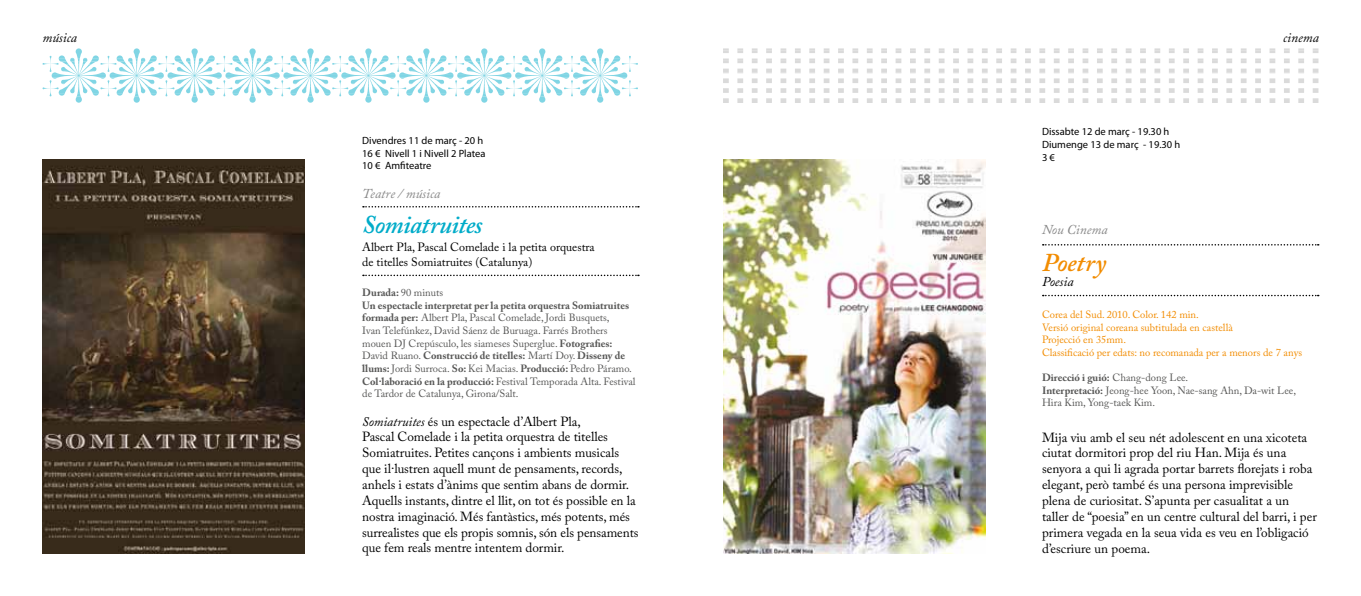
<style>
.page{position:relative;width:1361px;height:596px;background:#fff}
.page>*{position:absolute;margin:0;border:0;box-sizing:border-box;transform-origin:0 0}
.t1{font:italic 600 25.5px "Adobe Caslon Pro";letter-spacing:-.02em;color:#00acc9}
.t2{font:italic 600 25.5px "Adobe Caslon Pro";letter-spacing:.01em;color:#f28c00}
.t3{font:italic 13.5px "Adobe Caslon Pro";color:#878787}
.t4{font:italic 13.5px "Adobe Caslon Pro";color:#000}
.t5{font:13.2px/15.9px "Adobe Caslon Pro";letter-spacing:-.005em;color:#000}
.t6{font:12px/15px "Adobe Caslon Pro";color:#000}
.t7{font:10.5px/12.6px "Adobe Caslon Pro";color:#575756}
.t8{font:10.5px/12.6px "Adobe Caslon Pro";color:#f28c00}
.t9{font:10.5px/12.6px "Myriad Pro";color:#000}
.s1{font-weight:700}
.s2{font-style:italic}
</style>
<div class="page">
<svg style="left:723px;top:48px;width:6px;height:15px"></svg>
<svg style="left:737px;top:48px;width:6px;height:15px"></svg>
<svg style="left:752px;top:48px;width:5px;height:15px"></svg>
<svg style="left:766px;top:48px;width:6px;height:15px"></svg>
<svg style="left:780px;top:48px;width:6px;height:15px"></svg>
<svg style="left:795px;top:48px;width:5px;height:15px"></svg>
<svg style="left:809px;top:48px;width:6px;height:15px"></svg>
<svg style="left:823px;top:48px;width:6px;height:15px"></svg>
<svg style="left:838px;top:48px;width:6px;height:15px"></svg>
<svg style="left:852px;top:48px;width:6px;height:15px"></svg>
<svg style="left:867px;top:48px;width:5px;height:15px"></svg>
<svg style="left:881px;top:48px;width:6px;height:15px"></svg>
<svg style="left:895px;top:48px;width:6px;height:15px"></svg>
<svg style="left:910px;top:48px;width:6px;height:15px"></svg>
<svg style="left:924px;top:48px;width:6px;height:15px"></svg>
<svg style="left:939px;top:48px;width:5px;height:15px"></svg>
<svg style="left:953px;top:48px;width:6px;height:15px"></svg>
<svg style="left:967px;top:48px;width:6px;height:15px"></svg>
<svg style="left:982px;top:48px;width:5px;height:15px"></svg>
<svg style="left:996px;top:48px;width:6px;height:15px"></svg>
<svg style="left:1010px;top:48px;width:6px;height:15px"></svg>
<svg style="left:1025px;top:48px;width:6px;height:15px"></svg>
<svg style="left:1039px;top:48px;width:6px;height:15px"></svg>
<svg style="left:1054px;top:48px;width:5px;height:15px"></svg>
<svg style="left:1068px;top:48px;width:6px;height:15px"></svg>
<svg style="left:1082px;top:48px;width:6px;height:15px"></svg>
<svg style="left:1097px;top:48px;width:5px;height:15px"></svg>
<svg style="left:1111px;top:48px;width:6px;height:15px"></svg>
<svg style="left:1125px;top:48px;width:6px;height:15px"></svg>
<svg style="left:1140px;top:48px;width:6px;height:15px"></svg>
<svg style="left:1154px;top:48px;width:6px;height:15px"></svg>
<svg style="left:1169px;top:48px;width:5px;height:15px"></svg>
<svg style="left:1183px;top:48px;width:6px;height:15px"></svg>
<svg style="left:1197px;top:48px;width:6px;height:15px"></svg>
<svg style="left:1212px;top:48px;width:5px;height:15px"></svg>
<svg style="left:1226px;top:48px;width:6px;height:15px"></svg>
<svg style="left:1241px;top:48px;width:5px;height:15px"></svg>
<svg style="left:1255px;top:48px;width:6px;height:15px"></svg>
<svg style="left:1269px;top:48px;width:6px;height:15px"></svg>
<svg style="left:1284px;top:48px;width:5px;height:15px"></svg>
<svg style="left:1298px;top:48px;width:6px;height:15px"></svg>
<svg style="left:1312px;top:48px;width:6px;height:15px"></svg>
<svg style="left:723px;top:69px;width:6px;height:34px"></svg>
<svg style="left:737px;top:69px;width:6px;height:34px"></svg>
<svg style="left:752px;top:69px;width:5px;height:34px"></svg>
<svg style="left:766px;top:69px;width:6px;height:34px"></svg>
<svg style="left:780px;top:69px;width:6px;height:34px"></svg>
<svg style="left:795px;top:69px;width:5px;height:34px"></svg>
<svg style="left:809px;top:69px;width:6px;height:34px"></svg>
<svg style="left:823px;top:69px;width:6px;height:34px"></svg>
<svg style="left:838px;top:69px;width:6px;height:34px"></svg>
<svg style="left:852px;top:69px;width:6px;height:34px"></svg>
<svg style="left:867px;top:69px;width:5px;height:34px"></svg>
<svg style="left:881px;top:69px;width:6px;height:34px"></svg>
<svg style="left:895px;top:69px;width:6px;height:34px"></svg>
<svg style="left:910px;top:69px;width:6px;height:34px"></svg>
<svg style="left:924px;top:69px;width:6px;height:34px"></svg>
<svg style="left:939px;top:69px;width:5px;height:34px"></svg>
<svg style="left:953px;top:69px;width:6px;height:34px"></svg>
<svg style="left:967px;top:69px;width:6px;height:34px"></svg>
<svg style="left:982px;top:69px;width:5px;height:34px"></svg>
<svg style="left:996px;top:69px;width:6px;height:34px"></svg>
<svg style="left:1010px;top:69px;width:6px;height:34px"></svg>
<svg style="left:1025px;top:69px;width:6px;height:34px"></svg>
<svg style="left:1039px;top:69px;width:6px;height:34px"></svg>
<svg style="left:1054px;top:69px;width:5px;height:34px"></svg>
<svg style="left:1068px;top:69px;width:6px;height:34px"></svg>
<svg style="left:1082px;top:69px;width:6px;height:34px"></svg>
<svg style="left:1097px;top:69px;width:5px;height:34px"></svg>
<svg style="left:1111px;top:69px;width:6px;height:34px"></svg>
<svg style="left:1125px;top:69px;width:6px;height:34px"></svg>
<svg style="left:1140px;top:69px;width:6px;height:34px"></svg>
<svg style="left:1154px;top:69px;width:6px;height:34px"></svg>
<svg style="left:1169px;top:69px;width:5px;height:34px"></svg>
<svg style="left:1183px;top:69px;width:6px;height:34px"></svg>
<svg style="left:1197px;top:69px;width:6px;height:34px"></svg>
<svg style="left:1212px;top:69px;width:5px;height:34px"></svg>
<svg style="left:1226px;top:69px;width:6px;height:34px"></svg>
<svg style="left:1241px;top:69px;width:5px;height:34px"></svg>
<svg style="left:1255px;top:69px;width:6px;height:34px"></svg>
<svg style="left:1269px;top:69px;width:6px;height:34px"></svg>
<svg style="left:1284px;top:69px;width:5px;height:34px"></svg>
<svg style="left:1298px;top:69px;width:6px;height:34px"></svg>
<svg style="left:1312px;top:69px;width:6px;height:34px"></svg>
<img style="left:723px;top:159px;width:262px;height:394px">
<svg style="left:1042px;top:244px;width:276px;height:1px"></svg>
<svg style="left:1042px;top:294px;width:276px;height:2px"></svg>
<svg style="left:43px;top:48px;width:595px;height:55px"></svg>
<svg style="left:363px;top:206px;width:276px;height:1px"></svg>
<svg style="left:363px;top:274px;width:276px;height:2px"></svg>
<img style="left:43px;top:159px;width:262px;height:394px">
<p class="t4" style="left:43px;top:30px;width:36px">música</p>
<p class="t9" style="left:362px;top:134px;width:125px">Divendres 11 de març - 20 h<br>16 € Nivell 1 i Nivell 2 Platea<br>10 € Amfiteatre</p>
<p class="t3" style="left:362px;top:185px;width:80px">Teatre / música</p>
<h1 class="t1" style="left:362px;top:209px;width:123px">Somiatruites</h1>
<p class="t6" style="left:362px;top:239px;width:234px">Albert Pla, Pascal Comelade i la petita orquestra de titelles Somiatruites (Catalunya)</p>
<p class="t7" style="left:362px;top:286px;width:275px"><span class="s1">Durada:</span> 90 minuts<br><span class="s1">Un espectacle interpretat per la petita orquestra Somiatruites formada per:</span> Albert Pla, Pascal Comelade, Jordi Busquets,<br>Ivan Telefúnkez, David Sáenz de Buruaga. Farrés Brothers mouen DJ Crepúsculo, les siameses Superglue. <span class="s1">Fotografies:<br></span>David Ruano. <span class="s1">Construcció de titelles:</span> Martí Doy. <span class="s1">Disseny de llums:</span> Jordi Surroca. <span class="s1">So:</span> Kei Macias. <span class="s1">Producció:</span> Pedro Páramo.<br><span class="s1">Col·laboració en la producció:</span> Festival Temporada Alta. Festival de Tardor de Catalunya, Girona/Salt.</p>
<p class="t5" style="left:362px;top:413px;width:278px"><span class="s2">Somiatruites</span> és un espectacle d’Albert Pla,<br>Pascal Comelade i la petita orquestra de titelles Somiatruites. Petites cançons i ambients musicals que il·lustren aquell munt de pensaments, records, anhels i estats d’ànims que sentim abans de dormir.<br>Aquells instants, dintre el llit, on tot és possible en la nostra imaginació. Més fantàstics, més potents, més surrealistes que els propis somnis, són els pensaments que fem reals mentre intentem dormir.</p>
<p class="t9" style="left:1042px;top:125px;width:140px">Dissabte 12 de març - 19.30 h<br>Diumenge 13 de març - 19.30 h<br>3 €</p>
<p class="t4" style="left:1283px;top:30px;width:37px">cinema</p>
<p class="t3" style="left:1042px;top:222px;width:67px">Nou Cinema</p>
<h1 class="t2" style="left:1042px;top:247px;width:66px">Poetry</h1>
<p class="t4" style="left:1042px;top:273px;width:33px">Poesia</p>
<p class="t8" style="left:1042px;top:308px;width:262px">Corea del Sud. 2010. Color. 142 min.<br>Versió original coreana subtitulada en castellà<br>Projecció en 35mm.<br>Classificació per edats: no recomanada per a menors de 7 anys</p>
<p class="t7" style="left:1042px;top:371px;width:255px"><span class="s1">Direcció i guió:</span> Chang-dong Lee.<br><span class="s1">Interpretació:</span> Jeong-hee Yoon, Nae-sang Ahn, Da-wit Lee,<br>Hira Kim, Yong-taek Kim.</p>
<p class="t5" style="left:1042px;top:428px;width:276px">Mija viu amb el seu nét adolescent en una xicoteta ciutat dormitori prop del riu Han. Mija és una senyora a qui li agrada portar barrets florejats i roba elegant, però també és una persona imprevisible plena de curiositat. S’apunta per casualitat a un taller de “poesia” en un centre cultural del barri, i per primera vegada en la seua vida es veu en l’obligació d’escriure un poema.</p>
</div>
